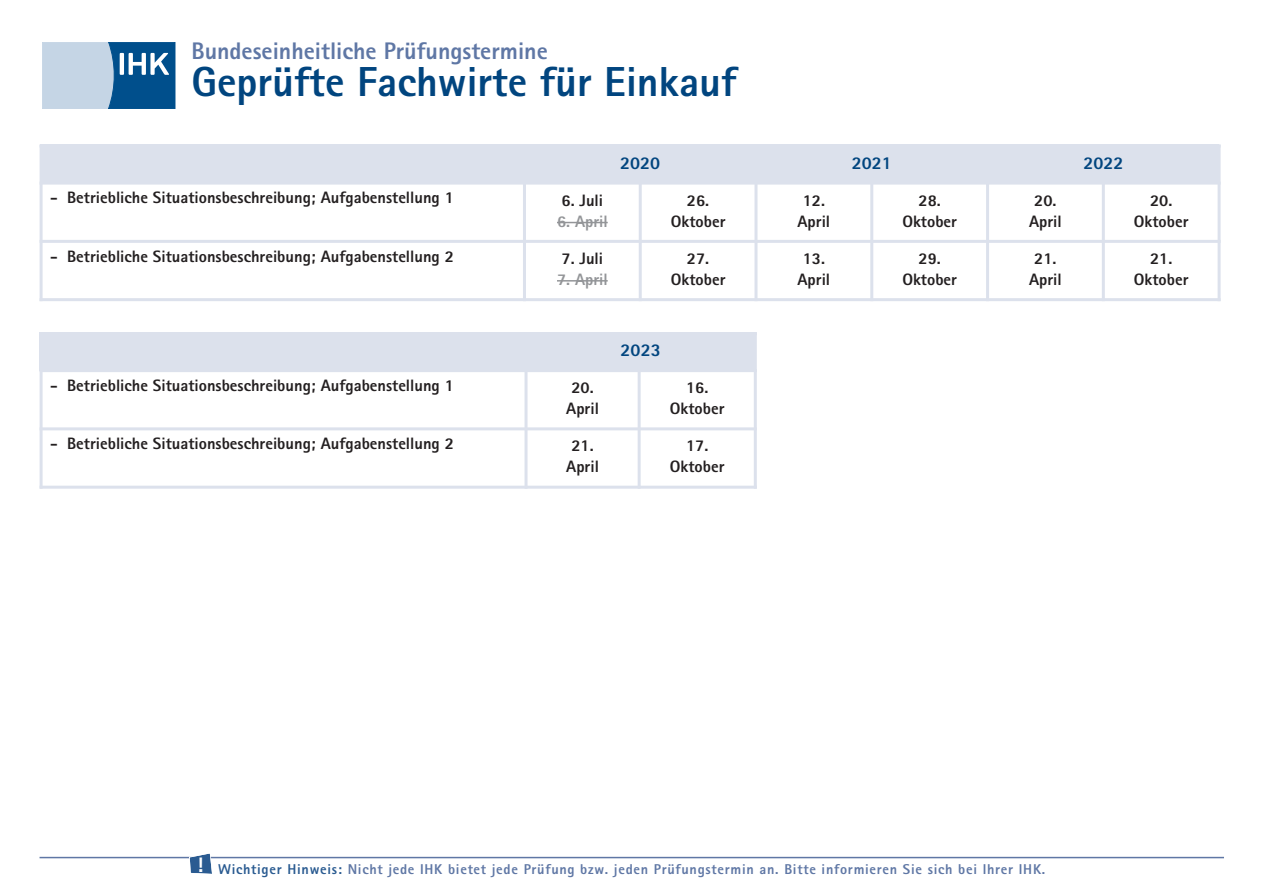
<style>
.page{position:relative;width:1263px;height:893px;background:#fff}
.page>*{position:absolute;margin:0;border:0;box-sizing:border-box;transform-origin:0 0}
.t1{font:800 42px "AT Rotis Sans Serif";color:#01457f}
.t2{font:800 24px "AT Rotis Sans Serif";color:#5f77a5}
.t3{font:800 18px "AT Rotis Sans Serif";color:#01457f}
.t4{font:800 16.5px/21px "AT Rotis Sans Serif";color:#231f20;text-align:center}
.t5{font:800 16.5px "AT Rotis Sans Serif";color:#939598}
.t6{font:800 14.25px "AT Rotis Sans Serif";letter-spacing:.05em;color:#5f77a5}
.s1{color:#2a5b91}
</style>
<div class="page">
<svg style="left:42px;top:42px;width:133px;height:67px;background:#769fc1"></svg>
<div style="left:40px;top:145px;width:484px;height:38px;background:#dce1ec"></div>
<div style="left:524px;top:145px;width:232px;height:38px;background:#dce1ec"></div>
<div style="left:756px;top:145px;width:231px;height:38px;background:#dce1ec"></div>
<div style="left:987px;top:145px;width:232px;height:38px;background:#dce1ec"></div>
<hr style="left:557px;top:222px;width:51px;height:1px;background:#939598">
<hr style="left:557px;top:280px;width:51px;height:2px;background:#939598">
<hr style="left:40px;top:145px;width:3px;height:156px;background:#dce1ec">
<hr style="left:523px;top:145px;width:3px;height:156px;background:#dce1ec">
<hr style="left:639px;top:182px;width:3px;height:119px;background:#dce1ec">
<hr style="left:754px;top:145px;width:3px;height:156px;background:#dce1ec">
<hr style="left:870px;top:182px;width:3px;height:119px;background:#dce1ec">
<hr style="left:986px;top:145px;width:3px;height:156px;background:#dce1ec">
<hr style="left:1102px;top:182px;width:3px;height:119px;background:#dce1ec">
<hr style="left:1217px;top:145px;width:3px;height:156px;background:#dce1ec">
<hr style="left:40px;top:182px;width:1180px;height:3px;background:#dce1ec">
<hr style="left:40px;top:240px;width:1180px;height:3px;background:#dce1ec">
<hr style="left:40px;top:298px;width:1180px;height:3px;background:#dce1ec">
<hr style="left:40px;top:857px;width:1184px;height:1px;background:#5f77a5">
<svg style="left:189px;top:853px;width:24px;height:21px"></svg>
<div style="left:40px;top:332px;width:486px;height:39px;background:#dce1ec"></div>
<div style="left:526px;top:332px;width:229px;height:39px;background:#dce1ec"></div>
<hr style="left:40px;top:332px;width:3px;height:157px;background:#dce1ec">
<hr style="left:524px;top:332px;width:3px;height:157px;background:#dce1ec">
<hr style="left:638px;top:369px;width:3px;height:120px;background:#dce1ec">
<hr style="left:754px;top:332px;width:3px;height:157px;background:#dce1ec">
<hr style="left:40px;top:369px;width:717px;height:3px;background:#dce1ec">
<hr style="left:40px;top:427px;width:717px;height:3px;background:#dce1ec">
<hr style="left:40px;top:486px;width:717px;height:3px;background:#dce1ec">
<h2 class="t2" style="left:191px;top:42px;width:358px">Bundeseinheitliche Prüfungstermine</h2>
<h1 class="t1" style="left:191px;top:67px;width:547px">Geprüfte Fachwirte für Einkauf</h1>
<p class="t4" style="left:50px;top:189px;width:405px">- Betriebliche Situationsbeschreibung; Aufgabenstellung 1</p>
<p class="t4" style="left:562px;top:191px;width:43px">6. Juli</p>
<p class="t5" style="left:557px;top:215px;width:52px">6. April</p>
<p class="t4" style="left:50px;top:247px;width:405px">- Betriebliche Situationsbeschreibung; Aufgabenstellung 2</p>
<p class="t4" style="left:562px;top:249px;width:43px">7. Juli</p>
<p class="t5" style="left:557px;top:274px;width:52px">7. April</p>
<p class="t3" style="left:620px;top:156px;width:42px">2020</p>
<p class="t3" style="left:852px;top:156px;width:42px">2021</p>
<p class="t3" style="left:1083px;top:156px;width:42px">2022</p>
<p class="t4" style="left:671px;top:191px;width:56px">26.<br>Oktober</p>
<p class="t4" style="left:797px;top:191px;width:34px">12.<br>April</p>
<p class="t4" style="left:902px;top:191px;width:56px">28.<br>Oktober</p>
<p class="t4" style="left:1029px;top:191px;width:34px">20.<br>April</p>
<p class="t4" style="left:1134px;top:191px;width:56px">20.<br>Oktober</p>
<p class="t4" style="left:671px;top:249px;width:56px">27.<br>Oktober</p>
<p class="t4" style="left:797px;top:249px;width:34px">13.<br>April</p>
<p class="t4" style="left:902px;top:249px;width:56px">29.<br>Oktober</p>
<p class="t4" style="left:1029px;top:249px;width:34px">21.<br>April</p>
<p class="t4" style="left:1134px;top:249px;width:56px">21.<br>Oktober</p>
<p class="t3" style="left:621px;top:344px;width:42px">2023</p>
<p class="t4" style="left:50px;top:377px;width:405px">- Betriebliche Situationsbeschreibung; Aufgabenstellung 1</p>
<p class="t4" style="left:566px;top:379px;width:34px">20.<br>April</p>
<p class="t4" style="left:670px;top:379px;width:56px">16.<br>Oktober</p>
<p class="t4" style="left:50px;top:435px;width:405px">- Betriebliche Situationsbeschreibung; Aufgabenstellung 2</p>
<p class="t4" style="left:566px;top:437px;width:34px">21.<br>April</p>
<p class="t4" style="left:670px;top:437px;width:56px">17.<br>Oktober</p>
<p class="t6" style="left:197px;top:864px;width:850px"><sup>!</sup> <span class="s1">Wichtiger Hinweis:</span> Nicht jede IHK bietet jede Prüfung bzw. jeden Prüfungstermin an. Bitte informieren Sie sich bei Ihrer IHK.</p>
</div>
